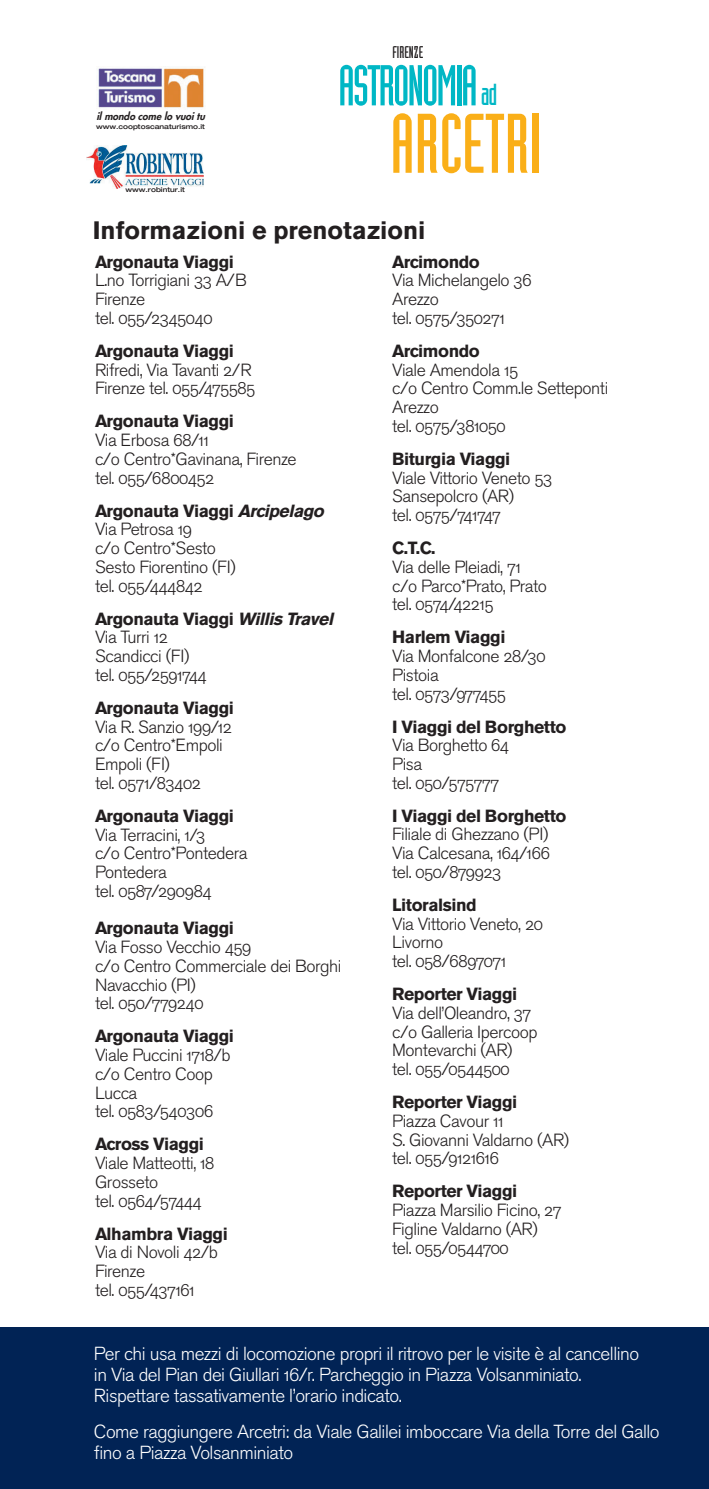
<style>
.page{position:relative;width:709px;height:1489px;background:#fff}
.page>*{position:absolute;margin:0;border:0;box-sizing:border-box;transform-origin:0 0}
.t1{font:82.5px "Industria Solid";color:#faaf18}
.t2{font:56.25px "Industria Solid";letter-spacing:-.04em;color:#00b7c5}
.t3{font:700 25px "Akzidenz Grotesk BE";color:#231f20}
.t4{font:18.75px/21px "Akzidenz Grotesk BE Light Os F";letter-spacing:-.025em;color:#fff}
.t5{font:17.5px/18.8px "Akzidenz Grotesk BE Light Os F";letter-spacing:-.025em;color:#231f20}
.t6{font:700 17.5px "Akzidenz Grotesk BE";letter-spacing:-.025em;color:#231f20}
.t7{font:16.75px "Industria Solid";color:#231f20}
.t8{font:italic 800 10.25px "Futura";color:#231f20}
.t9{font:500 expanded 6.75px "Helvetica Neue";color:#231f20}
.s1{font-size:29.75px}
.s2{font-style:italic}
</style>
<div class="page">
<img style="left:97px;top:68px;width:107px;height:41px">
<img style="left:86px;top:145px;width:118px;height:43px">
<div style="left:0;top:1326px;width:709px;height:162px;background:#012355"></div>
<p class="t8" style="left:96px;top:111px;width:112px">ilmondo come lo vuoitu</p>
<p class="t9" style="left:96px;top:124px;width:110px">www.cooptoscanaturismo.it</p>
<p class="t9" style="left:125px;top:187px;width:61px">www.robintur.it</p>
<p class="t7" style="left:392px;top:46px;width:32px">FIRENZE</p>
<h2 class="t2" style="left:338px;top:65px;width:160px">ASTRONOMIA<span class="s1">ad</span></h2>
<h1 class="t1" style="left:390px;top:113px;width:153px">ARCETRI</h1>
<h3 class="t3" style="left:93px;top:221px;width:334px">Informazioni e prenotazioni</h3>
<p class="t6" style="left:95px;top:255px;width:140px">Argonauta Viaggi</p>
<p class="t5" style="left:95px;top:273px;width:153px">L.no Torrigiani 33 A/B<br>Firenze<br>tel. 055/2345040</p>
<p class="t6" style="left:95px;top:344px;width:140px">Argonauta Viaggi</p>
<p class="t5" style="left:95px;top:362px;width:162px">Rifredi, Via Tavanti 2/R<br>Firenze tel. 055/475585</p>
<p class="t6" style="left:95px;top:415px;width:140px">Argonauta Viaggi</p>
<p class="t5" style="left:95px;top:432px;width:203px">Via Erbosa 68/11<br>c/o Centro*Gavinana, Firenze tel. 055/6800452</p>
<p class="t6" style="left:95px;top:504px;width:234px">Argonauta Viaggi <span class="s2">Arcipelago</span></p>
<p class="t5" style="left:95px;top:522px;width:142px">Via Petrosa 19<br>c/o Centro*Sesto<br>Sesto Fiorentino (FI) tel. 055/444842</p>
<p class="t6" style="left:95px;top:612px;width:243px">Argonauta Viaggi <span class="s2">Willis Travel</span></p>
<p class="t5" style="left:95px;top:629px;width:113px">Via Turri 12<br>Scandicci (FI) tel. 055/2591744</p>
<p class="t6" style="left:95px;top:701px;width:140px">Argonauta Viaggi</p>
<p class="t5" style="left:95px;top:719px;width:138px">Via R. Sanzio 199/12 c/o Centro*Empoli<br>Empoli (FI)<br>tel. 0571/83402</p>
<p class="t6" style="left:95px;top:809px;width:140px">Argonauta Viaggi</p>
<p class="t5" style="left:95px;top:827px;width:154px">Via Terracini, 1/3<br>c/o Centro*Pontedera<br>Pontedera<br>tel. 0587/290984</p>
<p class="t6" style="left:95px;top:921px;width:140px">Argonauta Viaggi</p>
<p class="t5" style="left:95px;top:939px;width:248px">Via Fosso Vecchio 459<br>c/o Centro Commerciale dei Borghi<br>Navacchio (PI)<br>tel. 050/779240</p>
<p class="t6" style="left:95px;top:1029px;width:140px">Argonauta Viaggi</p>
<p class="t5" style="left:95px;top:1047px;width:137px">Viale Puccini 1718/b c/o Centro Coop<br>Lucca<br>tel. 0583/540306</p>
<p class="t6" style="left:95px;top:1137px;width:110px">Across Viaggi</p>
<p class="t5" style="left:95px;top:1155px;width:121px">Viale Matteotti, 18<br>Grosseto<br>tel. 0564/57444</p>
<p class="t6" style="left:95px;top:1226px;width:134px">Alhambra Viaggi</p>
<p class="t5" style="left:95px;top:1244px;width:124px">Via di Novoli 42/b<br>Firenze<br>tel. 055/437161</p>
<p class="t6" style="left:392px;top:255px;width:89px">Arcimondo</p>
<p class="t5" style="left:392px;top:273px;width:141px">Via Michelangelo 36<br>Arezzo<br>tel. 0575/350271</p>
<p class="t6" style="left:392px;top:344px;width:89px">Arcimondo</p>
<p class="t5" style="left:392px;top:362px;width:217px">Viale Amendola 15<br>c/o Centro Comm.le Setteponti<br>Arezzo<br>tel. 0575/381050</p>
<p class="t6" style="left:392px;top:452px;width:120px">Biturgia Viaggi</p>
<p class="t5" style="left:392px;top:470px;width:161px">Viale Vittorio Veneto 53<br>Sansepolcro (AR)<br>tel. 0575/741747</p>
<p class="t6" style="left:392px;top:541px;width:45px">C.T.C.</p>
<p class="t5" style="left:392px;top:559px;width:156px">Via delle Pleiadi, 71 c/o Parco*Prato, Prato tel. 0574/42215</p>
<p class="t6" style="left:392px;top:630px;width:115px">Harlem Viaggi</p>
<p class="t5" style="left:392px;top:648px;width:155px">Via Monfalcone 28/30<br>Pistoia<br>tel. 0573/977455</p>
<p class="t6" style="left:392px;top:720px;width:176px">I Viaggi del Borghetto</p>
<p class="t5" style="left:392px;top:737px;width:118px">Via Borghetto 64<br>Pisa<br>tel. 050/575777</p>
<p class="t6" style="left:392px;top:809px;width:176px">I Viaggi del Borghetto</p>
<p class="t5" style="left:392px;top:826px;width:159px;text-align:justify">Filiale di Ghezzano (PI)<br>Via Calcesana, 164/166 tel. 050/879923</p>
<p class="t6" style="left:392px;top:898px;width:86px">Litoralsind</p>
<p class="t5" style="left:392px;top:916px;width:152px">Via Vittorio Veneto, 20<br>Livorno<br>tel. 058/6897071</p>
<p class="t6" style="left:392px;top:987px;width:127px">Reporter Viaggi</p>
<p class="t5" style="left:392px;top:1005px;width:147px">Via dell’Oleandro, 37 c/o Galleria Ipercoop<br>Montevarchi (AR)<br>tel. 055/0544500</p>
<p class="t6" style="left:392px;top:1095px;width:127px">Reporter Viaggi</p>
<p class="t5" style="left:392px;top:1113px;width:179px">Piazza Cavour 11<br>S. Giovanni Valdarno (AR) tel. 055/9121616</p>
<p class="t6" style="left:392px;top:1184px;width:127px">Reporter Viaggi</p>
<p class="t5" style="left:392px;top:1202px;width:171px">Piazza Marsilio Ficino, 27<br>Figline Valdarno (AR) tel. 055/0544700</p>
<p class="t4" style="left:94px;top:1345px;width:546px">Per chi usa mezzi di locomozione propri il ritrovo per le visite è al cancellino in Via del Pian dei Giullari 16/r. Parcheggio in Piazza Volsanminiato.<br>Rispettare tassativamente l’orario indicato.</p>
<p class="t4" style="left:94px;top:1423px;width:567px">Come raggiungere Arcetri: da Viale Galilei imboccare Via della Torre del Gallo fino a Piazza Volsanminiato</p>
</div>
